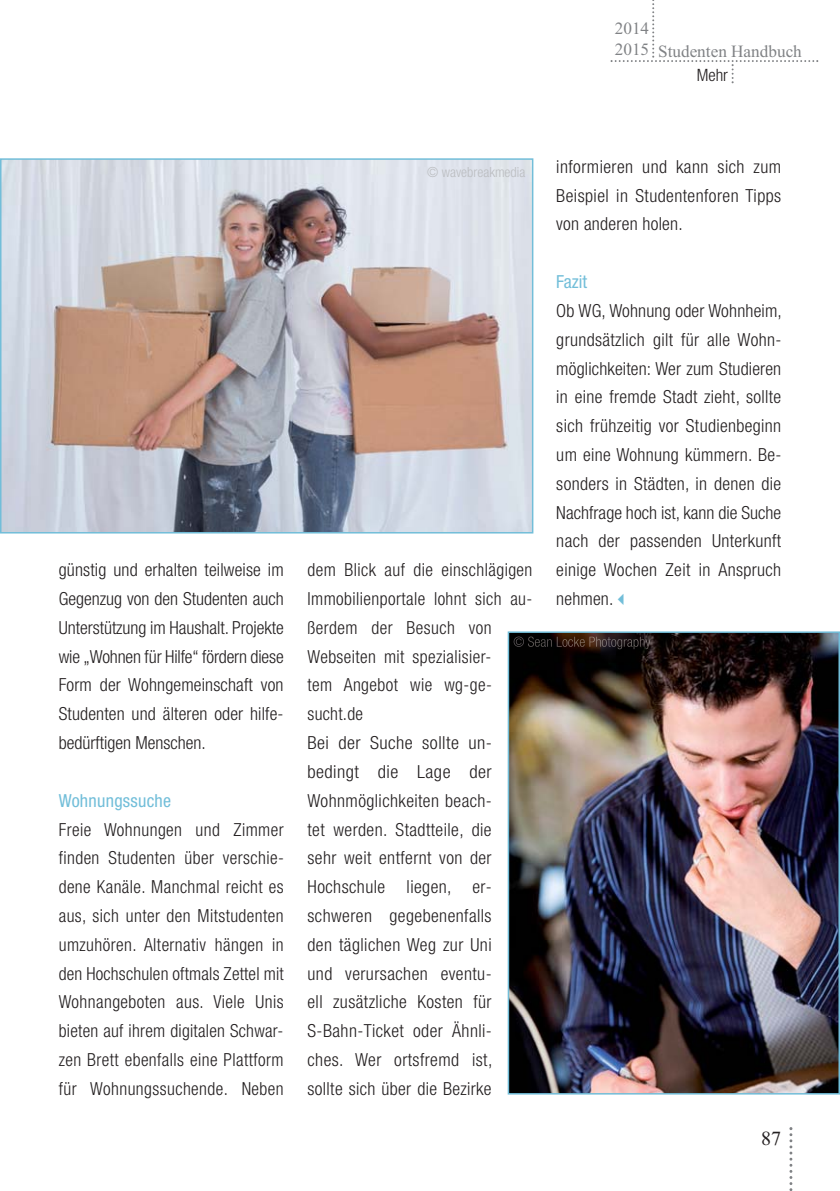
<style>
.page{position:relative;width:840px;height:1191px;background:#fff}
.page>*{position:absolute;margin:0;border:0;box-sizing:border-box;transform-origin:0 0}
.t1{font:20px "Times New Roman";color:#231f20}
.t2{font:300 condensed 18px/28.8px "Helvetica Neue";letter-spacing:.025em;color:#231f20;text-align:justify}
.t3{font:condensed 18px "Helvetica Neue";letter-spacing:.015em;color:#72bed9}
.t4{font:17.2px/20.6px "Times New Roman";color:#808285}
.t5{font:300 condensed 17px "Helvetica Neue";color:#231f20}
.t6{font:300 condensed 14px "Helvetica Neue";color:#bbbdc0}
.s1{color:#72bed9}
</style>
<div class="page">
<svg style="left:789px;top:1127px;width:3px;height:64px"></svg>
<svg style="left:610px;top:0;width:207px;height:83px"></svg>
<img style="left:3px;top:161px;width:527px;height:369px">
<div style="left:0;top:158px;width:533px;height:375px;border:2px solid #72bed9"></div>
<img style="left:510px;top:634px;width:326px;height:457px">
<div style="left:507px;top:631px;width:332px;height:463px;border:2px solid #72bed9"></div>
<img style="left:513px;top:636px;width:97px;height:11px">
<p class="t4" style="left:614px;top:18px;width:36px">2014<br>2015</p>
<p class="t4" style="left:657px;top:41px;width:145px">Studenten Handbuch</p>
<p class="t5" style="left:696px;top:69px;width:33px">Mehr</p>
<p class="t6" style="left:427px;top:167px;width:99px">© wavebreakmedia</p>
<p class="t2" style="left:59px;top:557px;width:226px">günstig und erhalten teilweise im Gegenzug von den Studenten auch Unterstützung im Haushalt. Projekte wie „Wohnen für Hilfe“ fördern diese Form der Wohngemeinschaft von Studenten und älteren oder hilfe - bedürftigen Menschen.</p>
<p class="t3" style="left:59px;top:794px;width:114px">Wohnungssuche</p>
<p class="t2" style="left:59px;top:816px;width:226px">Freie Wohnungen und Zimmer finden Studenten über verschie&shy;dene Kanäle. Manchmal reicht es aus, sich unter den Mitstudenten um zuhören. Alternativ hängen in den Hochschulen oftmals Zettel mit Wohnangeboten aus. Viele Unis bieten auf ihrem digitalen Schwar&shy;zen Brett ebenfalls eine Plattform für Wohnungs suchende. Neben</p>
<p class="t2" style="left:307px;top:557px;width:226px;text-align:left">dem Blick auf die einschlägigen<br>Immo bilienportale lohnt sich au&shy;ßerdem der Besuch von<br>Webseiten mit spezialisier-<br>tem Angebot wie wg-ge&shy;sucht.de<br>Bei der Suche sollte un - bedingt die Lage der<br>Wohn möglichkeiten beach-<br>tet werden. Stadtteile, die<br>sehr weit entfernt von der<br>Hochschule liegen, er&shy;schweren gegebenenfalls<br>den täglichen Weg zur Uni<br>und verursachen eventu-<br>ell zusätzliche Kosten für<br>S-Bahn-Ticket oder Ähnli&shy;ches. Wer ortsfremd ist,<br>sollte sich über die Bezirke</p>
<p class="t2" style="left:556px;top:154px;width:226px">informieren und kann sich zum Beispiel in Studentenforen Tipps von anderen holen.</p>
<p class="t3" style="left:556px;top:275px;width:32px">Fazit</p>
<p class="t2" style="left:556px;top:298px;width:227px">Ob WG, Wohnung oder Wohnheim, grundsätzlich gilt für alle Wohn&shy;möglichkeiten: Wer zum Studieren in eine fremde Stadt zieht, sollte sich frühzeitig vor Studienbeginn um eine Wohnung kümmern. Be&shy;sonders in Städten, in denen die Nachfrage hoch ist, kann die Suche nach der passenden Unterkunft ein ige Wochen Zeit in Anspruch nehmen.<span class="s1">✓</span></p>
<p class="t1" style="left:760px;top:1126px;width:21px">87</p>
</div>
